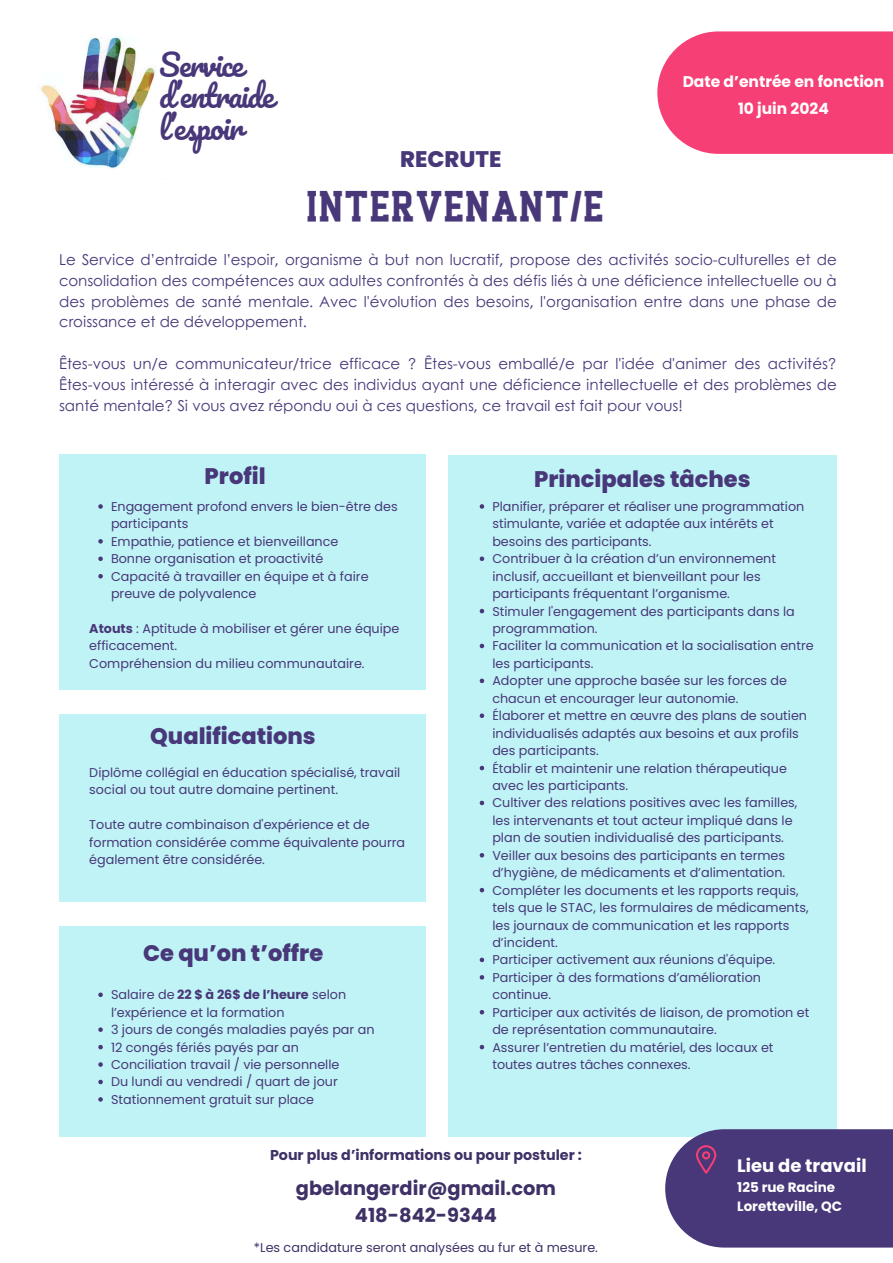
<style>
.page{position:relative;width:893px;height:1263px;background:#fff}
.page>*{position:absolute;margin:0;border:0;box-sizing:border-box;transform-origin:0 0}
.t1{font:700 38.25px "Indonesia";color:#483779}
.t2{font:30.45px/31.3px "Pacifico";letter-spacing:-.035em;color:#483779}
.t3{font:800 22.5px "Poppins";color:#483779}
.t4{font:700 19.35px/26.9px "Poppins";color:#3f3166;text-align:center}
.t5{font:700 18px "Poppins";color:#fff}
.t6{font:700 15.52px/27.5px "Poppins";color:#fff;text-align:center}
.t7{font:15px/20.9px "Century Gothic";color:#483779;text-align:justify}
.t8{font:700 14.25px "Poppins";color:#3f3166}
.t9{font:700 13.5px "Poppins";color:#fff}
.t10{font:12.75px/17.4px "Poppins";color:#483779}
.t11{font:12.75px "Poppins";color:#3f3166}
.s1{font-weight:700}
</style>
<div class="page">
<div style="left:59px;top:455px;width:366px;height:235px;background:#bff3f5"></div>
<div style="left:448px;top:455px;width:389px;height:681px;background:#bff3f5"></div>
<div style="left:59px;top:714px;width:367px;height:188px;background:#bff3f5"></div>
<div style="left:657px;top:32px;width:236px;height:122px;background:#f63f74"></div>
<img style="left:41px;top:37px;width:114px;height:132px">
<div style="left:59px;top:927px;width:367px;height:210px;background:#bff3f5"></div>
<svg style="left:665px;top:1129px;width:228px;height:118px;background:#544482"></svg>
<svg style="left:480px;top:504px;width:4px;height:5px"></svg>
<svg style="left:480px;top:556px;width:4px;height:5px"></svg>
<svg style="left:480px;top:609px;width:4px;height:4px"></svg>
<svg style="left:480px;top:644px;width:4px;height:4px"></svg>
<svg style="left:480px;top:679px;width:4px;height:4px"></svg>
<svg style="left:480px;top:713px;width:4px;height:5px"></svg>
<svg style="left:480px;top:766px;width:4px;height:4px"></svg>
<svg style="left:480px;top:801px;width:4px;height:4px"></svg>
<svg style="left:480px;top:853px;width:4px;height:4px"></svg>
<svg style="left:480px;top:888px;width:4px;height:4px"></svg>
<svg style="left:480px;top:958px;width:4px;height:4px"></svg>
<svg style="left:480px;top:975px;width:4px;height:4px"></svg>
<svg style="left:480px;top:1010px;width:4px;height:4px"></svg>
<svg style="left:480px;top:1045px;width:4px;height:4px"></svg>
<svg style="left:98px;top:504px;width:5px;height:5px"></svg>
<svg style="left:98px;top:539px;width:5px;height:5px"></svg>
<svg style="left:98px;top:556px;width:5px;height:5px"></svg>
<svg style="left:98px;top:574px;width:5px;height:4px"></svg>
<svg style="left:98px;top:992px;width:5px;height:5px"></svg>
<svg style="left:98px;top:1027px;width:5px;height:5px"></svg>
<svg style="left:98px;top:1045px;width:5px;height:4px"></svg>
<svg style="left:98px;top:1062px;width:5px;height:5px"></svg>
<svg style="left:98px;top:1080px;width:5px;height:4px"></svg>
<svg style="left:98px;top:1097px;width:5px;height:5px"></svg>
<h3 class="t2" style="left:159px;top:51px;width:117px">Service d’entraide l’espoir</h3>
<p class="t3" style="left:400px;top:143px;width:103px">RECRUTE</p>
<p class="t1" style="left:306px;top:191px;width:300px">INTERVENANT/E</p>
<h2 class="t6" style="left:682px;top:67px;width:203px">Date d’entrée en fonction<br>10 juin 2024</h2>
<h4 class="t7" style="left:59px;top:248px;width:779px">Le Service d’entraide l’espoir, organisme à but non lucratif, propose des activités socio-culturelles et de consolidation des compétences aux adultes confrontés à des défis liés à une déficience intellectuelle ou à des problèmes de santé mentale. Avec l'évolution des besoins, l'organisation entre dans une phase de croissance et de développement.</h4>
<p class="t7" style="left:59px;top:352px;width:779px">Êtes-vous un/e communicateur/trice efficace ? Êtes-vous emballé/e par l'idée d'animer des activités?<br>Êtes-vous intéressé à interagir avec des individus ayant une déficience intellectuelle et des problèmes de santé mentale? Si vous avez répondu oui à ces questions, ce travail est fait pour vous!</p>
<p class="t3" style="left:205px;top:461px;width:62px">Profil</p>
<p class="t3" style="left:534px;top:463px;width:218px">Principales tâches</p>
<h4 class="t10" style="left:111px;top:498px;width:288px">Engagement profond envers le bien-être des participants</h4>
<p class="t10" style="left:111px;top:533px;width:229px">Empathie, patience et bienveillance</p>
<p class="t10" style="left:111px;top:550px;width:214px">Bonne organisation et proactivité</p>
<h4 class="t10" style="left:111px;top:567px;width:259px">Capacité à travailler en équipe et à faire preuve de polyvalence</h4>
<p class="t10" style="left:89px;top:620px;width:312px"><span class="s1">Atouts</span> : Aptitude à mobiliser et gérer une équipe efficacement.</p>
<p class="t10" style="left:89px;top:655px;width:277px">Compréhension du milieu communautaire.</p>
<h4 class="t3" style="left:150px;top:720px;width:167px">Qualifications</h4>
<p class="t10" style="left:89px;top:764px;width:312px">Diplôme collégial en éducation spécialisé, travail social ou tout autre domaine pertinent.</p>
<p class="t10" style="left:89px;top:816px;width:317px">Toute autre combinaison d'expérience et de formation considérée comme équivalente pourra également être considérée.</p>
<p class="t3" style="left:143px;top:937px;width:182px">Ce qu’on t’offre</p>
<p class="t10" style="left:111px;top:986px;width:237px">Salaire de <span class="s1">22 $ à 26$ de l’heure</span> selon l’expérience et la formation</p>
<p class="t10" style="left:111px;top:1021px;width:265px">3 jours de congés maladies payés par an</p>
<p class="t10" style="left:111px;top:1038px;width:189px">12 congés fériés payés par an</p>
<p class="t10" style="left:111px;top:1056px;width:230px">Conciliation travail / vie personnelle</p>
<p class="t10" style="left:111px;top:1073px;width:228px">Du lundi au vendredi / quart de jour</p>
<p class="t10" style="left:111px;top:1091px;width:205px">Stationnement gratuit sur place</p>
<p class="t10" style="left:492px;top:498px;width:313px">Planifier, préparer et réaliser une programmation stimulante, variée et adaptée aux intérêts et besoins des participants.</p>
<p class="t10" style="left:492px;top:550px;width:285px">Contribuer à la création d’un environnement inclusif, accueillant et bienveillant pour les participants fréquentant l’organisme.</p>
<p class="t10" style="left:492px;top:602px;width:304px">Stimuler l'engagement des participants dans la programmation.</p>
<p class="t10" style="left:492px;top:637px;width:323px">Faciliter la communication et la socialisation entre les participants.</p>
<p class="t10" style="left:492px;top:672px;width:296px">Adopter une approche basée sur les forces de chacun et encourager leur autonomie.</p>
<p class="t10" style="left:492px;top:707px;width:316px">Élaborer et mettre en œuvre des plans de soutien individualisés adaptés aux besoins et aux profils des participants.</p>
<p class="t10" style="left:492px;top:759px;width:296px">Établir et maintenir une relation thérapeutique avec les participants.</p>
<p class="t10" style="left:492px;top:794px;width:306px">Cultiver des relations positives avec les familles, les intervenants et tout acteur impliqué dans le plan de soutien individualisé des participants.</p>
<p class="t10" style="left:492px;top:846px;width:294px">Veiller aux besoins des participants en termes d’hygiène, de médicaments et d’alimentation.</p>
<p class="t10" style="left:492px;top:881px;width:318px">Compléter les documents et les rapports requis, tels que le STAC, les formulaires de médicaments, les journaux de communication et les rapports d’incident.</p>
<p class="t10" style="left:492px;top:951px;width:284px">Participer activement aux réunions d'équipe.</p>
<p class="t10" style="left:492px;top:969px;width:270px">Participer à des formations d’amélioration continue.</p>
<p class="t10" style="left:492px;top:1003px;width:318px">Participer aux activités de liaison, de promotion et de représentation communautaire.</p>
<p class="t10" style="left:492px;top:1038px;width:283px">Assurer l’entretien du matériel, des locaux et toutes autres tâches connexes.</p>
<h1 class="t8" style="left:270px;top:1145px;width:313px">Pour plus d’informations ou pour postuler :</h1>
<p class="t4" style="left:296px;top:1175px;width:261px">gbelangerdir@gmail.com<br>418-842-9344</p>
<h6 class="t11" style="left:254px;top:1238px;width:345px">*Les candidature seront analysées au fur et à mesure.</h6>
<p class="t5" style="left:737px;top:1153px;width:131px">Lieu de travail</p>
<p class="t9" style="left:737px;top:1178px;width:99px">125 rue Racine</p>
<p class="t9" style="left:737px;top:1196px;width:106px">Loretteville, QC</p>
</div>
